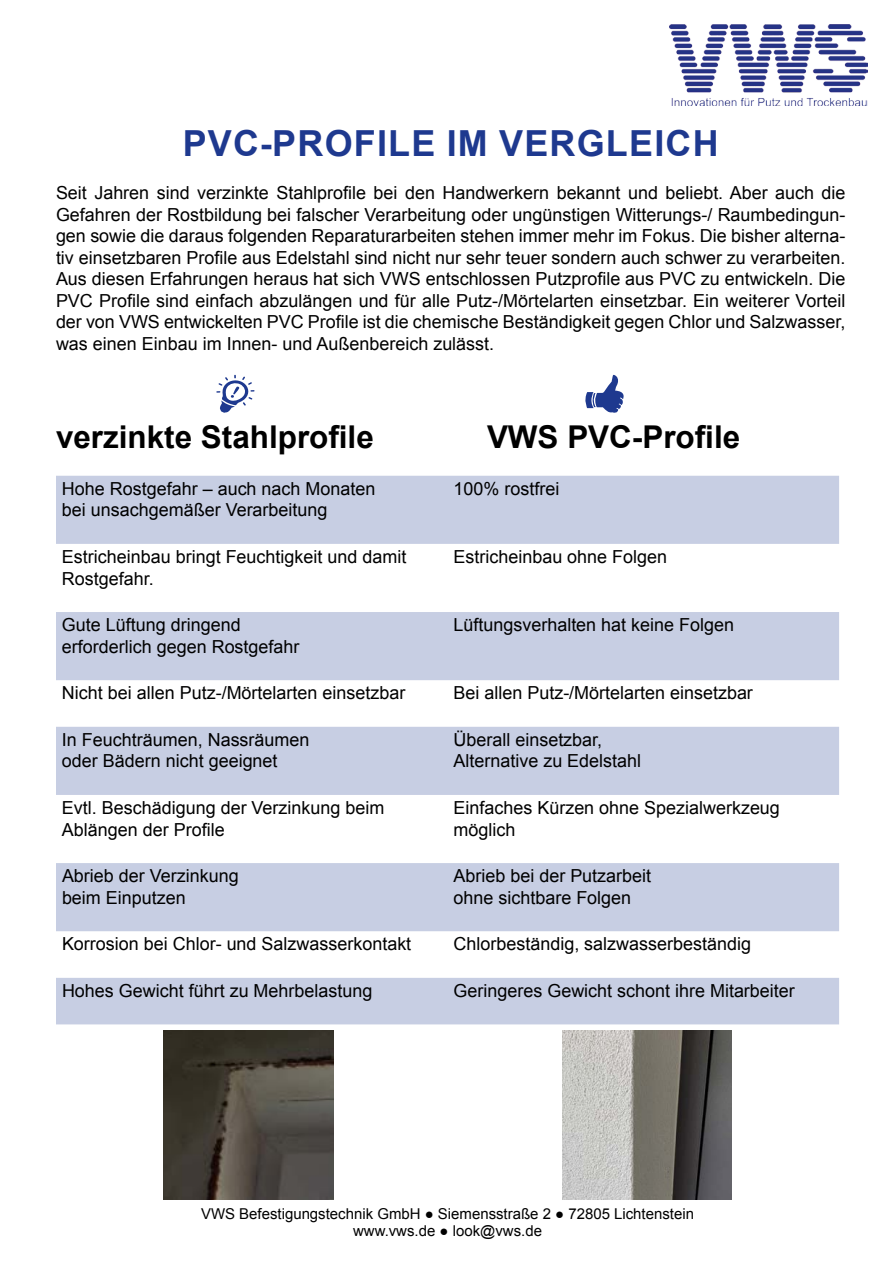
<style>
.page{position:relative;width:893px;height:1263px;background:#fff}
.page>*{position:absolute;margin:0;border:0;box-sizing:border-box;transform-origin:0 0}
.t1{font:700 35.85px "Arial";letter-spacing:.035em;color:#1e398f}
.t2{font:700 31.5px "Arial";color:#000}
.t3{font:18px/21.6px "Arial";color:#000}
.t4{font:15px/18px "Arial";color:#000;text-align:center}
</style>
<div class="page">
<svg style="left:585px;top:374px;width:39px;height:39px"></svg>
<svg style="left:216px;top:375px;width:39px;height:38px"></svg>
<img style="left:669px;top:25px;width:198px;height:80px">
<img style="left:163px;top:1030px;width:170px;height:170px">
<img style="left:562px;top:1030px;width:170px;height:170px">
<svg style="left:56px;top:476px;width:783px;height:548px;fill:#c7cee3"></svg>
<h1 class="t1" style="left:183px;top:118px;width:537px">PVC-PROFILE IM VERGLEICH</h1>
<p class="t3" style="left:56px;top:182px;width:791px;text-align:justify">Seit Jahren sind verzinkte Stahlprofile bei den Handwerkern bekannt und beliebt. Aber auch die Gefahren der Rostbildung bei falscher Verarbeitung oder ungünstigen Witterungs-/ Raumbedingun&shy;gen sowie die daraus folgenden Reparaturarbeiten stehen immer mehr im Fokus. Die bisher alterna&shy;tiv einsetzbaren Profile aus Edelstahl sind nicht nur sehr teuer sondern auch schwer zu verarbeiten.<br>Aus diesen Erfahrungen heraus hat sich VWS entschlossen Putzprofile aus PVC zu entwickeln. Die PVC Profile sind einfach abzulängen und für alle Putz-/Mörtelarten einsetzbar. Ein weiterer Vorteil der von VWS entwickelten PVC Profile ist die chemische Beständigkeit gegen Chlor und Salzwasser, was einen Einbau im Innen- und Außenbereich zulässt.</p>
<h2 class="t2" style="left:56px;top:415px;width:319px">verzinkte Stahlprofile</h2>
<h2 class="t2" style="left:487px;top:415px;width:255px">VWS PVC-Profile</h2>
<p class="t3" style="left:62px;top:478px;width:315px">Hohe Rostgefahr – auch nach Monaten bei unsachgemäßer Verarbeitung</p>
<p class="t3" style="left:454px;top:478px;width:107px">100% rostfrei</p>
<p class="t3" style="left:62px;top:546px;width:346px">Estricheinbau bringt Feuchtigkeit und damit<br>Rostgefahr.</p>
<p class="t3" style="left:454px;top:546px;width:215px">Estricheinbau ohne Folgen</p>
<p class="t3" style="left:62px;top:614px;width:239px">Gute Lüftung dringend erforderlich gegen Rostgefahr</p>
<p class="t3" style="left:454px;top:614px;width:282px">Lüftungsverhalten hat keine Folgen</p>
<p class="t3" style="left:62px;top:682px;width:345px">Nicht bei allen Putz-/Mörtelarten einsetzbar</p>
<p class="t3" style="left:454px;top:682px;width:301px">Bei allen Putz-/Mörtelarten einsetzbar</p>
<p class="t3" style="left:62px;top:729px;width:249px">In Feuchträumen, Nassräumen oder Bädern nicht geeignet</p>
<p class="t3" style="left:454px;top:729px;width:189px">Überall einsetzbar,<br>Alternative zu Edelstahl</p>
<p class="t3" style="left:62px;top:797px;width:324px">Evtl. Beschädigung der Verzinkung beim<br>Ablängen der Profile</p>
<p class="t3" style="left:454px;top:797px;width:328px">Einfaches Kürzen ohne Spezialwerkzeug möglich</p>
<p class="t3" style="left:62px;top:865px;width:178px">Abrieb der Verzinkung beim Einputzen</p>
<p class="t3" style="left:454px;top:865px;width:199px">Abrieb bei der Putzarbeit ohne sichtbare Folgen</p>
<p class="t3" style="left:62px;top:933px;width:351px">Korrosion bei Chlor- und Salzwasserkontakt</p>
<p class="t3" style="left:454px;top:933px;width:299px">Chlorbeständig, salzwasserbeständig</p>
<p class="t3" style="left:62px;top:980px;width:312px">Hohes Gewicht führt zu Mehrbelastung</p>
<p class="t3" style="left:454px;top:980px;width:343px">Geringeres Gewicht schont ihre Mitarbeiter</p>
<p class="t4" style="left:201px;top:1204px;width:494px">VWS Befestigungstechnik GmbH ● Siemensstraße 2 ● 72805 Lichtenstein www.vws.de ● look@vws.de</p>
</div>
